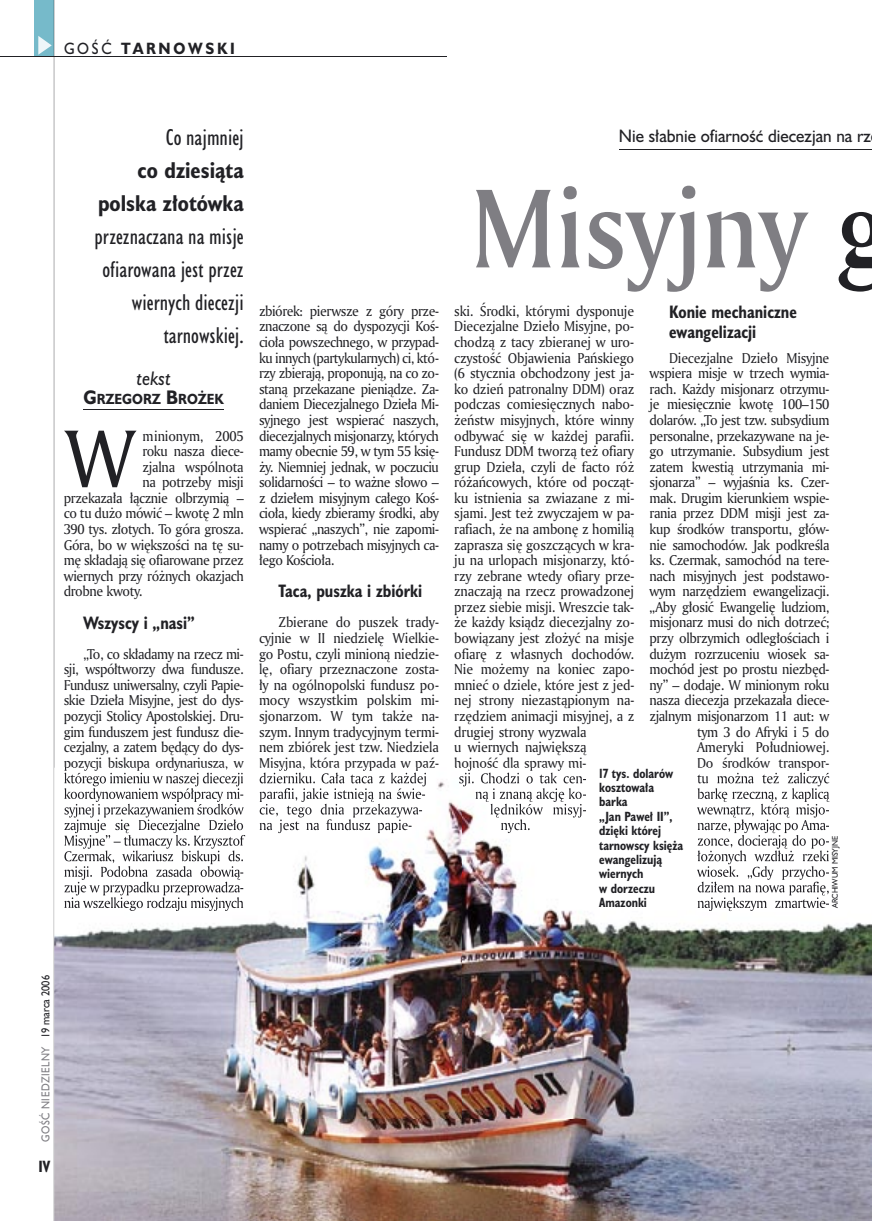
<style>
.page{position:relative;width:872px;height:1221px;background:#fff}
.page>*{position:absolute;margin:0;border:0;box-sizing:border-box;transform-origin:0 0}
.t1{font:108px "Amerigo Md PL";color:#7f7e83;scale:.9 1}
.t2{font:79.05px "Amerigo PL";color:#212125;scale:.94 1}
.t3{font:21px/33px "Humanst 521 Cn PL";color:#212125;text-align:right}
.t4{font:700 21px/33px "Humanst 521 Cn PL";color:#212125;text-align:right}
.t5{font:italic 18px "Humanst 521 PL";color:#212125;scale:.9 1}
.t6{font:700 16.5px/19.5px "Humanst 521 Cn PL";color:#212125;scale:.94 1}
.t7{font:16.5px "Humanst 521 PL";color:#212125;scale:.94 1}
.t8{font:700 15px "Humanst 521 PL";letter-spacing:.2em;color:#212125;scale:.9 1}
.t9{font:700 15px "Humanst 521 Cn PL";color:#212125;scale:.94 1}
.t10{font:13.8px/15.6px "Amerigo PL";letter-spacing:-.03em;color:#212125;text-align:justify;scale:.94 1}
.t11{font:13.8px "Amerigo PL";letter-spacing:-.01em;color:#212125;scale:.94 1}
.t12{font:700 13.5px "Humanst 521 PL";color:#212125;scale:.9 1}
.t13{font:700 12.3px/14.4px "Humanst 521 Cn PL";color:#212125;scale:.94 1}
.t14{font:10.5px "Humanst 521 PL";letter-spacing:.05em;color:#7f7e83;scale:.9 1}
.t15{font:7.5px "Humanst 521 PL";color:#212125;scale:.94 1}
.s1{font-weight:400}
.s2{font-size:18px}
.s3{color:#212125}
</style>
<div class="page">
<div style="left:35px;top:0;width:19px;height:57px;background:#76baca"></div>
<svg style="left:38px;top:36px;width:14px;height:19px"></svg>
<hr style="left:54px;top:0;width:1px;height:1220px;background:#212125">
<hr style="left:0;top:56px;width:447px;height:1px;background:#212125">
<hr style="left:84px;top:409px;width:140px;height:1px;background:#212125">
<img style="left:54px;top:767px;width:818px;height:453px">
<img style="left:64px;top:767px;width:180px;height:3px">
<img style="left:64px;top:772px;width:180px;height:14px">
<img style="left:64px;top:788px;width:179px;height:13px">
<img style="left:65px;top:803px;width:179px;height:14px">
<img style="left:64px;top:819px;width:181px;height:15px">
<img style="left:64px;top:834px;width:181px;height:14px">
<img style="left:64px;top:850px;width:180px;height:14px">
<img style="left:64px;top:866px;width:179px;height:13px">
<img style="left:64px;top:881px;width:179px;height:14px">
<img style="left:64px;top:897px;width:180px;height:13px">
<img style="left:260px;top:767px;width:178px;height:3px">
<img style="left:260px;top:772px;width:167px;height:14px">
<img style="left:260px;top:788px;width:165px;height:14px">
<img style="left:260px;top:803px;width:162px;height:14px">
<img style="left:260px;top:819px;width:151px;height:14px">
<img style="left:455px;top:767px;width:131px;height:3px">
<img style="left:459px;top:772px;width:127px;height:14px">
<img style="left:475px;top:788px;width:111px;height:14px">
<img style="left:490px;top:803px;width:96px;height:14px">
<img style="left:501px;top:819px;width:29px;height:14px">
<img style="left:698px;top:767px;width:131px;height:3px">
<img style="left:697px;top:772px;width:132px;height:14px">
<img style="left:697px;top:788px;width:132px;height:15px">
<img style="left:697px;top:803px;width:132px;height:14px">
<img style="left:697px;top:819px;width:132px;height:15px">
<img style="left:697px;top:834px;width:132px;height:14px">
<img style="left:697px;top:850px;width:132px;height:14px">
<img style="left:697px;top:866px;width:132px;height:13px">
<img style="left:697px;top:881px;width:132px;height:14px">
<img style="left:697px;top:897px;width:132px;height:14px">
<hr style="left:619px;top:149px;width:253px;height:1px;background:#212125">
<p class="t8" style="left:64px;top:38px;width:191px"><span class="s1">GOŚĆ</span> TARNOWSKI</p>
<h3 class="t3" style="left:166px;top:121px;width:79px">Co najmniej</h3>
<h3 class="t4" style="left:98px;top:153px;width:147px">co dziesiąta polska złotówka</h3>
<h3 class="t3" style="left:94px;top:220px;width:151px">przeznaczana na misje ofiarowana jest przez wiernych diecezji tarnowskiej.</h3>
<h3 class="t5" style="left:137px;top:366px;width:40px">tekst</h3>
<p class="t12" style="left:84px;top:390px;width:157px"><span class="s2">G</span>RZEGORZ <span class="s2">B</span>ROŻEK</p>
<h2 class="t2" style="left:64px;top:406px;width:77px">W</h2>
<p class="t11" style="left:142px;top:426px;width:109px">minionym, 2005</p>
<p class="t10" style="left:142px;top:443px;width:109px">roku nasza diece-</p>
<p class="t10" style="left:142px;top:458px;width:109px">zjalna wspólnota</p>
<p class="t10" style="left:142px;top:474px;width:109px">na potrzeby misji</p>
<p class="t10" style="left:64px;top:489px;width:193px">przekazała łącznie olbrzymią –</p>
<p class="t10" style="left:64px;top:505px;width:193px">co tu dużo mówić – kwotę 2 mln</p>
<p class="t10" style="left:64px;top:521px;width:193px">390 tys. złotych. To góra grosza.</p>
<p class="t10" style="left:64px;top:536px;width:193px">Góra, bo w większości na tę su-</p>
<p class="t10" style="left:64px;top:552px;width:193px">mę składają się ofiarowane przez</p>
<p class="t10" style="left:64px;top:567px;width:193px">wiernych przy różnych okazjach</p>
<p class="t10" style="left:64px;top:583px;width:85px">drobne kwoty.</p>
<p class="t6" style="left:83px;top:612px;width:120px">Wszyscy i „nasi”</p>
<p class="t10" style="left:64px;top:645px;width:193px;text-indent:20px">„To, co składamy na rzecz mi&shy;sji, współtworzy dwa fundusze.<br>Fundusz uniwersalny, czyli Papie&shy;skie Dzieła Misyjne, jest do dys&shy;pozycji Stolicy Apostolskiej. Dru&shy;gim funduszem jest fundusz die&shy;cezjalny, a zatem będący do dys&shy;pozycji biskupa ordynariusza, w</p>
<p class="t10" style="left:259px;top:303px;width:193px">zbiórek: pierwsze z góry prze&shy;znaczone są do dyspozycji Koś&shy;cioła powszechnego, w przypad&shy;ku innych (partykularnych) ci, któ&shy;rzy zbierają, proponują, na co zo&shy;staną przekazane pieniądze. Za&shy;daniem Diecezjalnego Dzieła Mi&shy;syjnego jest wspierać naszych, diecezjalnych misjonarzy, których mamy obecnie 59, w tym 55 księ&shy;ży. Niemniej jednak, w poczuciu solidarności – to ważne słowo – z dziełem misyjnym całego Koś&shy;cioła, kiedy zbieramy środki, aby wspierać „naszych”, nie zapomi&shy;namy o potrzebach misyjnych ca&shy;łego Kościoła.</p>
<p class="t6" style="left:279px;top:581px;width:154px">Taca, puszka i zbiórki</p>
<p class="t10" style="left:259px;top:614px;width:193px;text-indent:20px">Zbierane do puszek trady&shy;cyjnie w II niedzielę Wielkie&shy;go Postu, czyli minioną niedzie&shy;lę, ofiary przeznaczone zosta&shy;ły na ogólnopolski fundusz po&shy;mocy wszystkim polskim mi&shy;sjonarzom. W tym także na&shy;szym. Innym tradycyjnym termi&shy;nem zbiórek jest tzw. Niedziela Misyjna, która przypada w paź-</p>
<p class="t7" style="left:619px;top:125px;width:269px">Nie słabnie ofiarność diecezjan na rz</p>
<h1 class="t1" style="left:471px;top:156px;width:468px">Misyjny <span class="s3">g</span></h1>
<p class="t10" style="left:454px;top:303px;width:193px;text-align:left">ski. Środki, którymi dysponuje<br>Diecezjalne Dzieło Misyjne, po&shy;chodzą z tacy zbieranej w uro&shy;czystość Objawienia Pańskiego (6 stycznia obchodzony jest ja&shy;ko dzień patronalny DDM) oraz podczas comiesięcznych nabo&shy;żeństw misyjnych, które winny odbywać się w każdej parafii.<br>Fundusz DDM tworzą też ofiary grup Dzieła, czyli de facto róż różańcowych, które od począt&shy;ku istnienia sa zwiazane z mi&shy;sjami. Jest też zwyczajem w pa&shy;rafiach, że na ambonę z homilią zaprasza się goszczących w kra&shy;ju na urlopach misjonarzy, któ&shy;rzy zebrane wtedy ofiary prze&shy;znaczają na rzecz prowadzonej przez siebie misji. Wreszcie tak&shy;że każdy ksiądz diecezjalny zo&shy;bowiązany jest złożyć na misje ofiarę z własnych dochodów.<br>Nie możemy na koniec zapo&shy;mnieć o dziele, które jest z jed&shy;nej strony niezastąpionym na&shy;rzędziem animacji misyjnej, a z drugiej strony wyzwala<br>u wiernych największą<br>hojność dla sprawy mi-</p>
<p class="t6" style="left:669px;top:302px;width:137px">Konie mechaniczne ewangelizacji</p>
<p class="t10" style="left:649px;top:349px;width:193px;text-align:right">Diecezjalne Dzieło Misyjne wspiera misje w trzech wymia&shy;rach. Każdy misjonarz otrzymu&shy;je miesięcznie kwotę 100–150 dolarów. „To jest tzw. subsydium personalne, przekazywane na je&shy;go utrzymanie. Subsydium jest zatem kwestią utrzymania mi&shy;sjonarza” – wyjaśnia ks. Czer&shy;mak. Drugim kierunkiem wspie&shy;rania przez DDM misji jest za&shy;kup środków transportu, głów&shy;nie samochodów. Jak podkreśla ks. Czermak, samochód na tere&shy;nach misyjnych jest podstawo&shy;wym narzędziem ewangelizacji. „Aby głosić Ewangelię ludziom, misjonarz musi do nich dotrzeć; przy olbrzymich odległościach i dużym rozrzuceniu wiosek sa&shy;mochód jest po prostu niezbęd&shy;ny” – dodaje. W minionym roku nasza diecezja przekazała diece&shy;zjalnym misjonarzom 11 aut: w tym 3 do Afryki i 5 do<br>Ameryki Południowej.<br>Do środków transpor-</p>
<p class="t13" style="left:599px;top:765px;width:91px">17 tys. dolarów kosztowała barka<br>„Jan Paweł II”, dzięki której tarnowscy księża ewangelizują wiernych<br>w dorzeczu<br>Amazonki</p>
<p class="t15" style="left:830px;top:907px;width:78px;rotate:-90deg">ARCHIWUM MISYJNE</p>
<p class="t14" style="left:38px;top:1141px;width:187px;rotate:-90deg">GOŚĆ NIEDZIELNY <span class="s3">19 marca 2006</span></p>
<p class="t9" style="left:38px;top:1155px;width:14px">IV</p>
</div>
